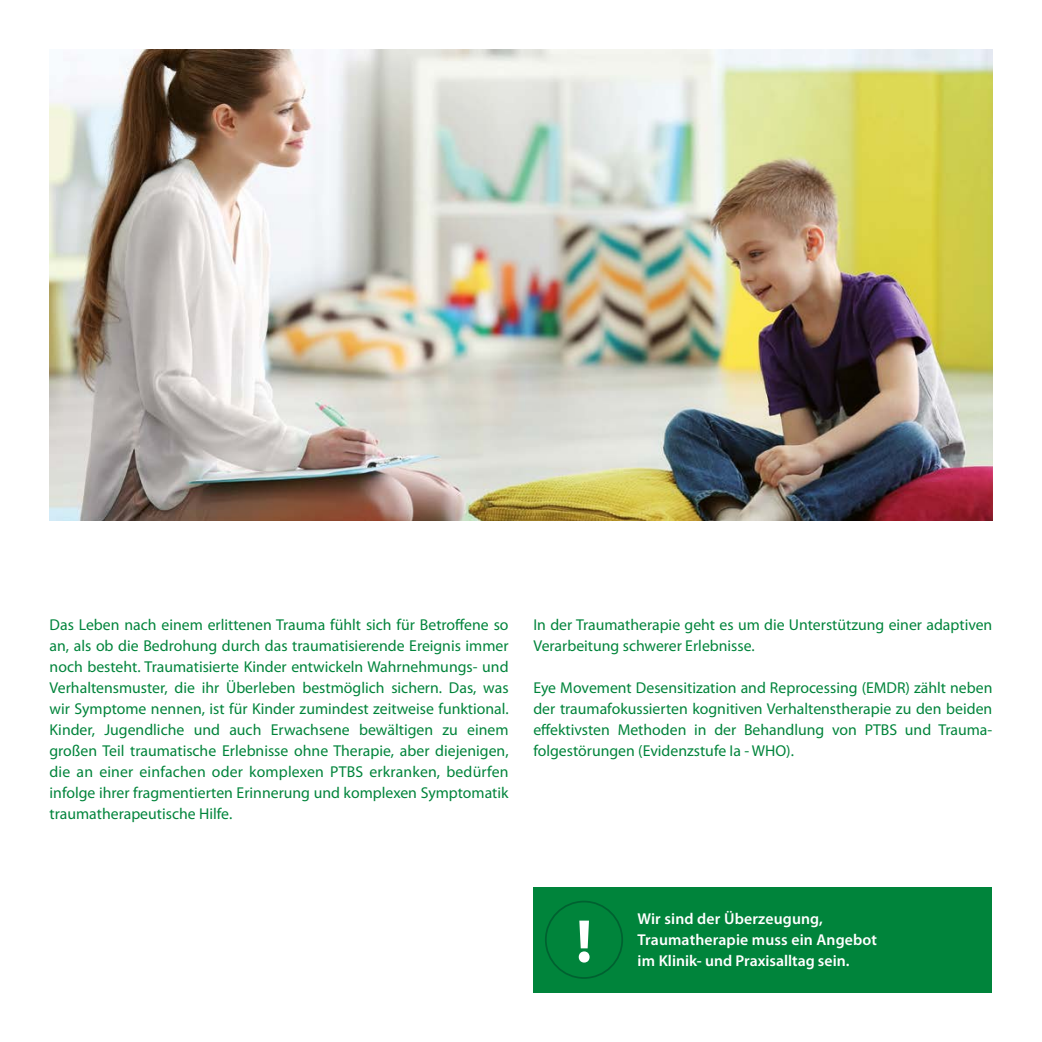
<style>
.page{position:relative;width:1042px;height:1042px;background:#fff}
.page>*{position:absolute;margin:0;border:0;box-sizing:border-box;transform-origin:0 0}
.t1{font:700 61.25px "Myriad Pro";color:#fff}
.t2{font:15.75px/21px "Myriad Pro";color:#00843b;text-align:justify}
.t3{font:600 15.75px/21px "Myriad Pro";letter-spacing:.01em;color:#fff}
</style>
<div class="page">
<img style="left:50px;top:50px;width:942px;height:471px">
<div style="left:533px;top:887px;width:459px;height:105px;background:#00843b"></div>
<div style="left:545px;top:900px;width:78px;height:79px;border:2px solid #006130;border-radius:50%"></div>
<p class="t2" style="left:50px;top:614px;width:460px">Das Leben nach einem erlittenen Trauma fühlt sich für Betroffene so an, als ob die Bedrohung durch das traumatisierende Ereignis immer noch besteht. Traumatisierte Kinder entwickeln Wahrnehmungs- und Verhaltensmuster, die ihr Überleben bestmöglich sichern. Das, was wir Symptome nennen, ist für Kinder zumindest zeitweise funktional.<br>Kinder, Jugendliche und auch Erwachsene bewältigen zu einem großen Teil traumatische Erlebnisse ohne Therapie, aber diejenigen, die an einer einfachen oder komplexen PTBS erkranken, bedürfen infolge ihrer fragmentierten Erinnerung und komplexen Symptomatik traumatherapeutische Hilfe.</p>
<p class="t2" style="left:533px;top:614px;width:460px">In der Traumatherapie geht es um die Unterstützung einer adaptiven<br>Verarbeitung schwerer Erlebnisse.</p>
<p class="t2" style="left:533px;top:677px;width:460px">Eye Movement Desensitization and Reprocessing (EMDR) zählt neben der traumafokussierten kognitiven Verhaltenstherapie zu den beiden effektivsten Methoden in der Behandlung von PTBS und Trauma&shy;folgestörungen (Evidenzstufe Ia - WHO).</p>
<h1 class="t1" style="left:576px;top:901px;width:18px">!</h1>
<p class="t3" style="left:637px;top:908px;width:241px">Wir sind der Überzeugung,<br>Traumatherapie muss ein Angebot im Klinik- und Praxisalltag sein.</p>
</div>
